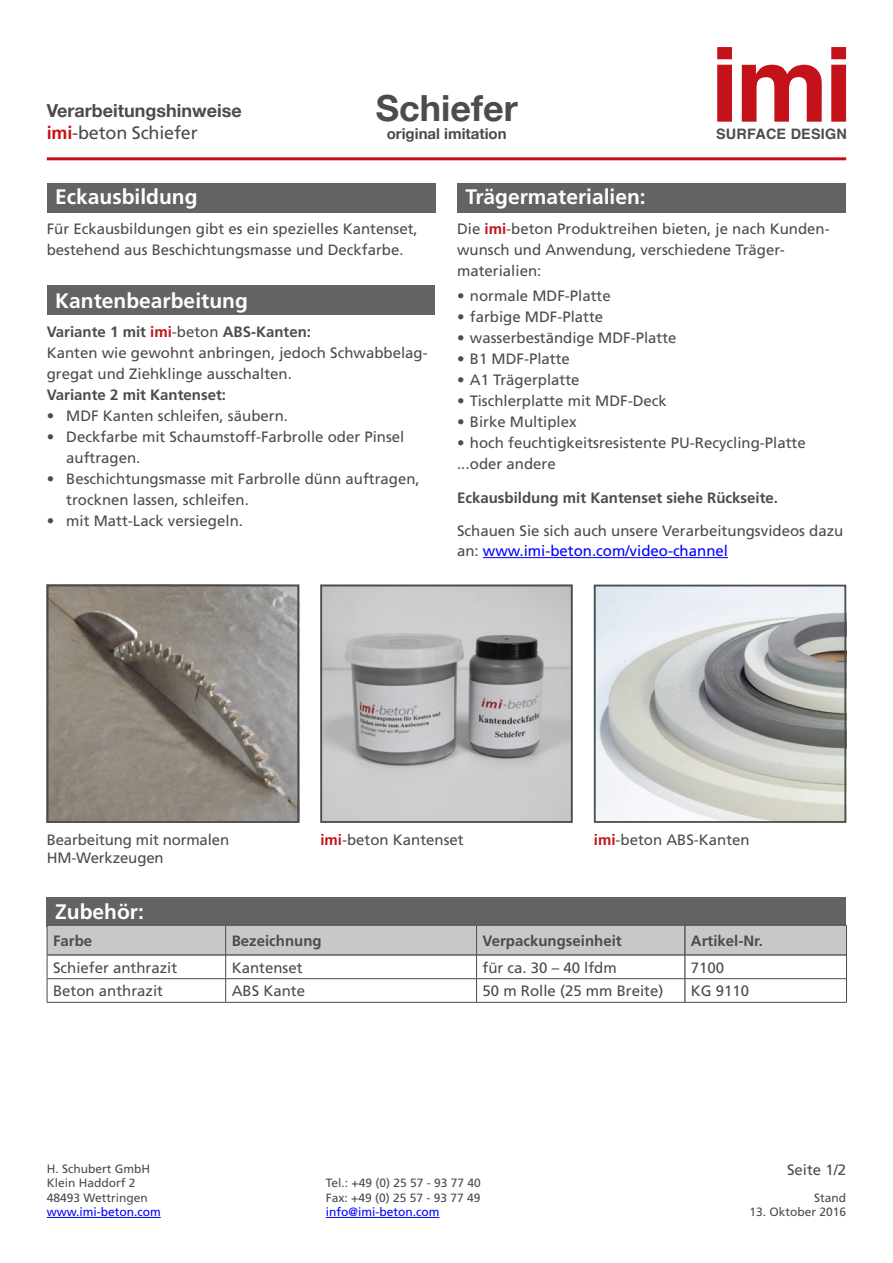
<style>
.page{position:relative;width:893px;height:1263px;background:#fff}
.page>*{position:absolute;margin:0;border:0;box-sizing:border-box;transform-origin:0 0}
.t1{font:700 36px "Helvetica Neue";color:#4b4c4d}
.t2{font:700 21px "Frutiger";color:#fff}
.t3{font:700 18px "Helvetica Neue";color:#4b4c4d}
.t4{font:18px "Frutiger";letter-spacing:-.01em;color:#4b4c4d}
.t5{font:15px/21px "Frutiger";color:#4b4c4d}
.t6{font:700 15px "Frutiger";color:#4b4c4d}
.t7{font:700 15px "Helvetica Neue";color:#4b4c4d}
.t8{font:700 14.4px "Helvetica";letter-spacing:.015em;color:#4b4c4d}
.t9{font:12px/14.4px "Frutiger";color:#4b4c4d}
.t10{font:12px "Frutiger";color:#00f}
.s1{font-weight:700;color:#c4121a}
.s2{font-weight:700}
.s3{color:#00f}
</style>
<div class="page">
<hr style="left:47px;top:1217px;width:114px;height:1px;background:#00f">
<hr style="left:326px;top:1217px;width:113px;height:1px;background:#00f">
<svg style="left:717px;top:47px;width:15px;height:75px"></svg>
<svg style="left:742px;top:65px;width:80px;height:57px"></svg>
<svg style="left:831px;top:47px;width:15px;height:75px"></svg>
<hr style="left:47px;top:157px;width:799px;height:3px;background:#c4121a">
<img style="left:50px;top:588px;width:246px;height:232px">
<div style="left:47px;top:585px;width:252px;height:238px;border:2px solid #4b4c4d"></div>
<img style="left:323px;top:588px;width:247px;height:232px">
<div style="left:320px;top:585px;width:253px;height:238px;border:2px solid #4b4c4d"></div>
<img style="left:597px;top:588px;width:246px;height:232px">
<div style="left:594px;top:585px;width:252px;height:238px;border:2px solid #4b4c4d"></div>
<div style="left:47px;top:897px;width:799px;height:30px;background:#636366"></div>
<hr style="left:47px;top:1002px;width:179px;height:1px;background:#4b4c4d">
<svg style="left:47px;top:925px;width:800px;height:77px"></svg>
<hr style="left:685px;top:1002px;width:162px;height:1px;background:#4b4c4d">
<hr style="left:226px;top:978px;width:251px;height:1px;background:#4b4c4d">
<hr style="left:477px;top:978px;width:208px;height:1px;background:#4b4c4d">
<hr style="left:226px;top:1002px;width:251px;height:1px;background:#4b4c4d">
<hr style="left:477px;top:1002px;width:208px;height:1px;background:#4b4c4d">
<div style="left:47px;top:183px;width:388px;height:30px;background:#636366"></div>
<div style="left:458px;top:183px;width:388px;height:30px;background:#636366"></div>
<div style="left:47px;top:285px;width:388px;height:30px;background:#636366"></div>
<hr style="left:483px;top:557px;width:245px;height:1px;background:#00f">
<p class="t3" style="left:47px;top:96px;width:196px">Verarbeitungshinweise</p>
<p class="t4" style="left:47px;top:122px;width:152px"><span class="s1">imi</span>-beton Schiefer</p>
<h1 class="t1" style="left:376px;top:80px;width:143px">Schiefer</h1>
<p class="t7" style="left:387px;top:122px;width:121px">original imitation</p>
<p class="t8" style="left:716px;top:122px;width:132px">SURFACE DESIGN</p>
<h2 class="t2" style="left:55px;top:185px;width:144px">Eckausbildung</h2>
<p class="t5" style="left:47px;top:218px;width:372px">Für Eckausbildungen gibt es ein spezielles Kantenset, bestehend aus Beschichtungsmasse und Deckfarbe.</p>
<h2 class="t2" style="left:55px;top:288px;width:194px">Kantenbearbeitung</h2>
<p class="t5" style="left:47px;top:321px;width:382px"><span class="s2">Variante 1 mit</span> <span class="s1">imi</span>-beton <span class="s2">ABS-Kanten:<br></span>Kanten wie gewohnt anbringen, jedoch Schwabbelag&shy;gregat und Ziehklinge ausschalten.</p>
<p class="t6" style="left:47px;top:386px;width:181px">Variante 2 mit Kantenset:</p>
<p class="t5" style="left:47px;top:405px;width:243px">• MDF Kanten schleifen, säubern.</p>
<p class="t5" style="left:66px;top:426px;width:340px;text-indent:-19px">• Deckfarbe mit Schaumstoff-Farbrolle oder Pinsel auftragen.</p>
<p class="t5" style="left:66px;top:468px;width:355px;text-indent:-19px">• Beschichtungsmasse mit Farbrolle dünn auftragen, trocknen lassen, schleifen.</p>
<p class="t5" style="left:47px;top:510px;width:198px">• mit Matt-Lack versiegeln.</p>
<h2 class="t2" style="left:466px;top:185px;width:182px">Trägermaterialien:</h2>
<p class="t5" style="left:457px;top:218px;width:374px">Die <span class="s1">imi</span>-beton Produktreihen bieten, je nach Kunden&shy;wunsch und Anwendung, verschiedene Träger&shy;materialien:</p>
<p class="t5" style="left:457px;top:285px;width:155px">• normale MDF-Platte</p>
<p class="t5" style="left:457px;top:306px;width:148px">• farbige MDF-Platte</p>
<p class="t5" style="left:457px;top:327px;width:221px">• wasserbeständige MDF-Platte</p>
<p class="t5" style="left:457px;top:348px;width:114px">• B1 MDF-Platte</p>
<p class="t5" style="left:457px;top:369px;width:124px">• A1 Trägerplatte</p>
<p class="t5" style="left:457px;top:390px;width:211px">• Tischlerplatte mit MDF-Deck</p>
<p class="t5" style="left:457px;top:411px;width:121px">• Birke Multiplex</p>
<p class="t5" style="left:457px;top:432px;width:350px">• hoch feuchtigkeitsresistente PU-Recycling-Platte ...oder andere</p>
<p class="t6" style="left:457px;top:489px;width:322px">Eckausbildung mit Kantenset siehe Rückseite.</p>
<p class="t5" style="left:457px;top:520px;width:388px;line-height:20.2px">Schauen Sie sich auch unsere Verarbeitungsvideos dazu an: <span class="s3">www.imi-beton.com/video-channel</span></p>
<p class="t5" style="left:47px;top:829px;width:184px">Bearbeitung mit normalen</p>
<p class="t5" style="left:320px;top:829px;width:145px"><span class="s1">imi</span>-beton Kantenset</p>
<p class="t5" style="left:594px;top:829px;width:157px"><span class="s1">imi</span>-beton ABS-Kanten</p>
<p class="t5" style="left:47px;top:847px;width:118px">HM-Werkzeugen</p>
<h2 class="t2" style="left:55px;top:899px;width:90px">Zubehör:</h2>
<p class="t6" style="left:53px;top:932px;width:41px">Farbe</p>
<p class="t6" style="left:232px;top:932px;width:91px">Bezeichnung</p>
<p class="t6" style="left:483px;top:932px;width:141px">Verpackungseinheit</p>
<p class="t6" style="left:691px;top:932px;width:73px">Artikel-Nr.</p>
<p class="t5" style="left:53px;top:957px;width:126px">Schiefer anthrazit</p>
<p class="t5" style="left:232px;top:957px;width:72px">Kantenset</p>
<p class="t5" style="left:483px;top:957px;width:136px">für ca. 30 – 40 lfdm</p>
<p class="t5" style="left:691px;top:957px;width:35px">7100</p>
<p class="t5" style="left:53px;top:980px;width:112px">Beton anthrazit</p>
<p class="t5" style="left:232px;top:980px;width:75px">ABS Kante</p>
<p class="t5" style="left:483px;top:980px;width:182px">50 m Rolle (25 mm Breite)</p>
<p class="t5" style="left:691px;top:980px;width:60px">KG 9110</p>
<p class="t9" style="left:47px;top:1161px;width:105px">H. Schubert GmbH</p>
<p class="t5" style="left:787px;top:1159px;width:61px">Seite 1/2</p>
<p class="t9" style="left:47px;top:1176px;width:103px">Klein Haddorf 2<br>48493 Wettringen</p>
<p class="t10" style="left:47px;top:1205px;width:115px">www.imi-beton.com</p>
<p class="t9" style="left:326px;top:1176px;width:157px">Tel.: +49 (0) 25 57 - 93 77 40<br>Fax: +49 (0) 25 57 - 93 77 49</p>
<p class="t10" style="left:326px;top:1205px;width:115px">info@imi-beton.com</p>
<p class="t9" style="left:814px;top:1190px;width:34px">Stand</p>
<p class="t9" style="left:749px;top:1205px;width:98px">13. Oktober 2016</p>
</div>
